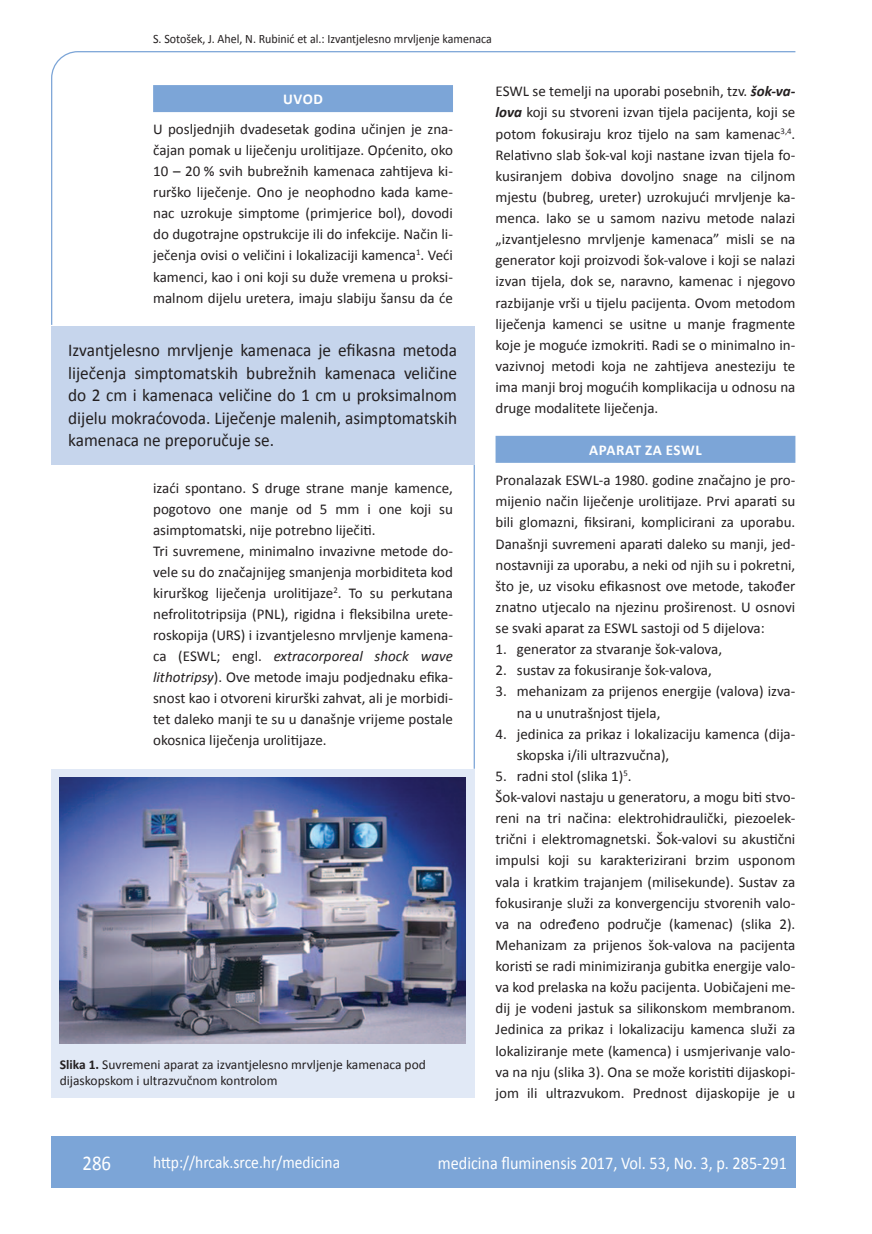
<style>
.page{position:relative;width:872px;height:1234px;background:#fff}
.page>*{position:absolute;margin:0;border:0;box-sizing:border-box;transform-origin:0 0}
.t1{font:21px "Calibri";color:#fff;scale:.9 1}
.t2{font:18px/22.5px "Calibri";color:#231f20;text-align:justify;scale:.96 1}
.t3{font:18px "Calibri";color:#fff;scale:.9 1}
.t4{font:17.25px "Calibri";color:#fff;scale:.9 1}
.t5{font:15px/21.1px "Calibri";color:#231f20}
.t6{font:700 15px "Calibri";letter-spacing:.035em;color:#fff}
.t7{font:13.5px/16.5px "Calibri";color:#231f20}
.t8{font:12.75px "Calibri";color:#231f20;scale:.94 1}
.s1{font-style:italic}
.s2{font-weight:700}
.s3{font-weight:700;font-style:italic}
</style>
<div class="page">
<svg style="left:51px;top:51px;width:745px;height:274px"></svg>
<hr style="left:473px;top:464px;width:2px;height:304px;background:#7ca5d7">
<div style="left:51px;top:1135px;width:744px;height:51px;background:#7ca5d7"></div>
<div style="left:153px;top:85px;width:300px;height:27px;background:#7ca5d7"></div>
<div style="left:495px;top:436px;width:300px;height:27px;background:#7ca5d7"></div>
<div style="left:51px;top:325px;width:423px;height:139px;background:#c6d5ec"></div>
<div style="left:51px;top:769px;width:423px;height:328px;background:#e1e9f6"></div>
<img style="left:60px;top:777px;width:406px;height:266px">
<p class="t8" style="left:153px;top:30px;width:362px">S. Sotošek, J. Ahel, N. Rubinić et al.: Izvantjelesno mrvljenje kamenaca</p>
<p class="t6" style="left:283px;top:90px;width:41px">UVOD</p>
<p class="t5" style="left:153px;top:118px;width:301px;text-align:justify">U posljednjih dvadesetak godina učinjen je zna&shy;čajan pomak u liječenju urolitijaze. Općenito, oko 10 – 20 % svih bubrežnih kamenaca zahtijeva ki&shy;rurško liječenje. Ono je neophodno kada kame&shy;nac uzrokuje simptome (primjerice bol), dovodi do dugotrajne opstrukcije ili do infekcije. Način li&shy;ječenja ovisi o veličini i lokalizaciji kamenca<sup>1</sup>. Veći kamenci, kao i oni koji su duže vremena u proksi&shy;malnom dijelu uretera, imaju slabiju šansu da će</p>
<p class="t2" style="left:68px;top:338px;width:407px">Izvantjelesno mrvljenje kamenaca je efikasna metoda liječenja simptomatskih bubrežnih kamenaca veličine do 2 cm i kamenaca veličine do 1 cm u proksimalnom dijelu mokraćovoda. Liječenje malenih, asimptomatskih kamenaca ne preporučuje se.</p>
<p class="t5" style="left:153px;top:476px;width:301px">izaći spontano. S druge strane manje kamence, pogotovo one manje od 5 mm i one koji su asimptomatski, nije potrebno liječiti.<br>Tri suvremene, minimalno invazivne metode do&shy;vele su do značajnijeg smanjenja morbiditeta kod kirurškog liječenja urolitijaze<sup>2</sup>. To su perkutana nefrolitotripsija (PNL), rigidna i fleksibilna urete&shy;roskopija (URS) i izvantjelesno mrvljenje kamena&shy;ca (ESWL; engl. <span class="s1">extracorporeal shock wave lithotripsy</span>). Ove metode imaju podjednaku efika&shy;snost kao i otvoreni kirurški zahvat, ali je morbidi&shy;tet daleko manji te su u današnje vrijeme postale okosnica liječenja urolitijaze.</p>
<p class="t7" style="left:60px;top:1054px;width:368px"><span class="s2">Slika 1.</span> Suvremeni aparat za izvantjelesno mrvljenje kamenaca pod dijaskopskom i ultrazvučnom kontrolom</p>
<p class="t5" style="left:495px;top:80px;width:301px;text-align:justify">ESWL se temelji na uporabi posebnih, tzv. <span class="s3">šok-va&shy;lova</span> koji su stvoreni izvan tijela pacijenta, koji se potom fokusiraju kroz tijelo na sam kamenac<sup>3,4</sup>.<br>Relativno slab šok-val koji nastane izvan tijela fo&shy;kusiranjem dobiva dovoljno snage na ciljnom mjestu (bubreg, ureter) uzrokujući mrvljenje ka&shy;menca. Iako se u samom nazivu metode nalazi „izvantjelesno mrvljenje kamenaca” misli se na generator koji proizvodi šok-valove i koji se nalazi izvan tijela, dok se, naravno, kamenac i njegovo razbijanje vrši u tijelu pacijenta. Ovom metodom liječenja kamenci se usitne u manje fragmente koje je moguće izmokriti. Radi se o minimalno in&shy;vazivnoj metodi koja ne zahtijeva anesteziju te ima manji broj mogućih komplikacija u odnosu na druge modalitete liječenja.</p>
<p class="t6" style="left:589px;top:440px;width:114px">APARAT ZA ESWL</p>
<p class="t5" style="left:495px;top:469px;width:301px;text-align:justify">Pronalazak ESWL-a 1980. godine značajno je pro&shy;mijenio način liječenje urolitijaze. Prvi aparati su bili glomazni, fiksirani, komplicirani za uporabu.<br>Današnji suvremeni aparati daleko su manji, jed&shy;nostavniji za uporabu, a neki od njih su i pokretni, što je, uz visoku efikasnost ove metode, također znatno utjecalo na njezinu proširenost. U osnovi se svaki aparat za ESWL sastoji od 5 dijelova:</p>
<p class="t5" style="left:495px;top:637px;width:228px">1. generator za stvaranje šok-valova,</p>
<p class="t5" style="left:495px;top:659px;width:218px">2. sustav za fokusiranje šok-valova,</p>
<p class="t5" style="left:517px;top:680px;width:280px;text-indent:-21px">3. mehanizam za prijenos energije (valova) izva&shy;na u unutrašnjost tijela,</p>
<p class="t5" style="left:517px;top:722px;width:280px;text-indent:-21px">4. jedinica za prikaz i lokalizaciju kamenca (dija&shy;skopska i/ili ultrazvučna),</p>
<p class="t5" style="left:495px;top:764px;width:301px">5. radni stol (slika 1)<sup>5</sup>.<br>Šok-valovi nastaju u generatoru, a mogu biti stvo&shy;reni na tri načina: elektrohidraulički, piezoelek&shy;trični i elektromagnetski. Šok-valovi su akustični impulsi koji su karakterizirani brzim usponom vala i kratkim trajanjem (milisekunde). Sustav za fokusiranje služi za konvergenciju stvorenih valo&shy;va na određeno područje (kamenac) (slika 2).<br>Mehanizam za prijenos šok-valova na pacijenta koristi se radi minimiziranja gubitka energije valo&shy;va kod prelaska na kožu pacijenta. Uobičajeni me&shy;dij je vodeni jastuk sa silikonskom membranom.<br>Jedinica za prikaz i lokalizaciju kamenca služi za lokaliziranje mete (kamenca) i usmjerivanje valo&shy;va na nju (slika 3). Ona se može koristiti dijaskopi&shy;jom ili ultrazvukom. Prednost dijaskopije je u</p>
<h1 class="t1" style="left:82px;top:1149px;width:33px">286</h1>
<p class="t4" style="left:153px;top:1150px;width:209px">http://hrcak.srce.hr/medicina</p>
<p class="t3" style="left:438px;top:1151px;width:389px">medicina fluminensis 2017, Vol. 53, No. 3, p. 285-291</p>
</div>
